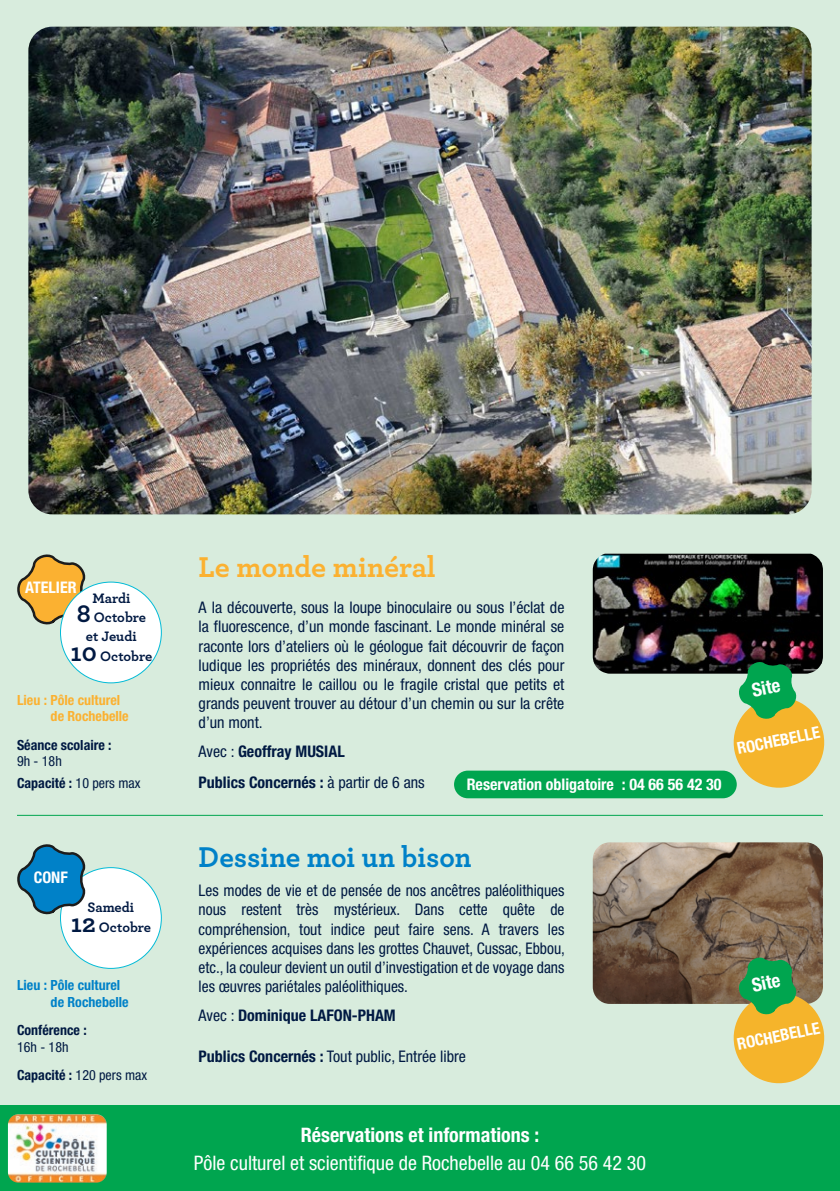
<style>
.page{position:relative;width:840px;height:1191px;background:#fff}
.page>*{position:absolute;margin:0;border:0;box-sizing:border-box;transform-origin:0 0}
.Ss-titre_BLEU_Archer_14-14{font:700 30px "Archer";color:#0081c8}
.Ss-titre_BLEU_Archer_14-14-2{font:700 30px "Archer";letter-spacing:-.005em;color:#fbb131}
.Style_de_paragraphe_2{font:condensed 20px "Helvetica Neue";color:#fff}
.Style_de_paragraphe_2-2{font:700 condensed 20px "Helvetica Neue";color:#fff}
.Style_de_paragraphe_2-3{font:700 condensed 18.8px "Helvetica Neue";color:#fff}
.Style_de_paragraphe_2-4{font:700 condensed 16.4px "Helvetica Neue";color:#fff}
.Style_de_paragraphe_2-5{font:condensed 16px/19.2px "Helvetica Neue";color:#001942;text-align:justify}
.Style_de_paragraphe_2-6{font:700 condensed 16px "Helvetica Neue";color:#001942}
.Style_de_paragraphe_2-7{font:700 condensed 16px "Helvetica Neue";color:#fff}
.Ss-titre_BLEU_Archer_14-14-3{font:700 14.4px "Archer";color:#001942}
.Style_de_paragraphe_2-8{font:700 condensed 14px "Helvetica Neue";color:#001942}
.Style_de_paragraphe_2-9{font:condensed 14px "Helvetica Neue";color:#001942}
.Style_de_paragraphe_2-10{font:700 condensed 14px/16.8px "Helvetica Neue";color:#fbb131}
.Style_de_paragraphe_2-11{font:700 condensed 14px/16.8px "Helvetica Neue";color:#0081c8}
.s1{font-size:25.8px}
.s2{font-weight:400}
.s3{font-weight:700}
</style>
<div class="page">
<div style="left:0;top:0;width:839px;height:1106px;background:#d8ecdd"></div>
<img style="left:593px;top:553px;width:227px;height:120px">
<hr style="left:592px;top:553px;width:1px;height:120px;background:#000">
<hr style="left:592px;top:673px;width:230px;height:1px;background:#000">
<hr style="left:820px;top:553px;width:2px;height:120px;background:#000">
<svg style="left:17px;top:553px;width:69px;height:72px;background:#dab260"></svg>
<div style="left:60px;top:581px;width:102px;height:102px;background:#fff;border:1px solid #03bbd7;border-radius:50%"></div>
<svg style="left:729px;top:658px;width:98px;height:133px;background:#aeb362"></svg>
<div style="left:60px;top:867px;width:102px;height:101px;background:#fff;border:1px solid #03bbd7;border-radius:50%"></div>
<svg style="left:17px;top:843px;width:69px;height:72px;background:#4798bd"></svg>
<img style="left:592px;top:842px;width:230px;height:162px">
<svg style="left:729px;top:957px;width:98px;height:130px;background:#afaf59"></svg>
<div style="left:0;top:1106px;width:839px;height:85px;background:#00a54f"></div>
<img style="left:8px;top:1114px;width:99px;height:68px">
<img style="left:28px;top:27px;width:783px;height:487px">
<hr style="left:17px;top:815px;width:805px;height:1px;background:#00a54f">
<div style="left:454px;top:770px;width:282px;height:28px;background:#00a54f;border-radius:14px"></div>
<p class="Style_de_paragraphe_2-7" style="left:25px;top:578px;width:53px">ATELIER</p>
<p class="Ss-titre_BLEU_Archer_14-14-3" style="left:92px;top:586px;width:40px">Mardi</p>
<p class="Ss-titre_BLEU_Archer_14-14-3" style="left:77px;top:606px;width:71px"><span class="s1">8</span> Octobre</p>
<p class="Ss-titre_BLEU_Archer_14-14-3" style="left:86px;top:625px;width:52px">et Jeudi</p>
<p class="Ss-titre_BLEU_Archer_14-14-3" style="left:70px;top:644px;width:83px"><span class="s1">10</span> Octobre</p>
<p class="Style_de_paragraphe_2-10" style="left:51px;top:691px;width:79px;text-indent:-34px">Lieu : Pôle culturel de Rochebelle</p>
<p class="Style_de_paragraphe_2-8" style="left:17px;top:736px;width:96px">Séance scolaire :</p>
<p class="Style_de_paragraphe_2-9" style="left:17px;top:753px;width:46px">9h - 18h</p>
<p class="Style_de_paragraphe_2-8" style="left:17px;top:774px;width:125px">Capacité : <span class="s2">10 pers max</span></p>
<p class="Style_de_paragraphe_2-7" style="left:34px;top:867px;width:36px">CONF</p>
<p class="Ss-titre_BLEU_Archer_14-14-3" style="left:87px;top:896px;width:48px">Samedi</p>
<p class="Ss-titre_BLEU_Archer_14-14-3" style="left:71px;top:916px;width:82px"><span class="s1">12</span> Octobre</p>
<p class="Style_de_paragraphe_2-11" style="left:51px;top:977px;width:79px;text-indent:-34px">Lieu : Pôle culturel de Rochebelle</p>
<p class="Style_de_paragraphe_2-8" style="left:17px;top:1022px;width:71px">Conférence :</p>
<p class="Style_de_paragraphe_2-9" style="left:17px;top:1039px;width:53px">16h - 18h</p>
<p class="Style_de_paragraphe_2-9" style="left:17px;top:1067px;width:131px"><span class="s3">Capacité :</span> 120 pers max</p>
<p class="Ss-titre_BLEU_Archer_14-14-2" style="left:198px;top:543px;width:238px">Le monde minéral</p>
<p class="Style_de_paragraphe_2-5" style="left:198px;top:598px;width:367px">A la découverte, sous la loupe binoculaire ou sous l’éclat de la fluorescence, d’un monde fascinant. Le monde minéral se raconte lors d’ateliers où le géologue fait découvrir de façon ludique les propriétés des minéraux, donnent des clés pour mieux connaitre le caillou ou le fragile cristal que petits et grands peuvent trouver au détour d’un chemin ou sur la crête d’un mont.</p>
<p class="Style_de_paragraphe_2-6" style="left:198px;top:742px;width:147px"><span class="s2">Avec :</span> Geoffray MUSIAL</p>
<p class="Style_de_paragraphe_2-6" style="left:198px;top:773px;width:227px">Publics Concernés : <span class="s2">à partir de 6 ans</span></p>
<p class="Style_de_paragraphe_2-7" style="left:466px;top:775px;width:256px">Reservation obligatoire : 04 66 56 42 30</p>
<p class="Style_de_paragraphe_2-3" style="left:749px;top:679px;width:30px;rotate:-12deg">Site</p>
<p class="Style_de_paragraphe_2-4" style="left:734px;top:739px;width:86px;rotate:-12deg">ROCHEBELLE</p>
<p class="Ss-titre_BLEU_Archer_14-14" style="left:198px;top:833px;width:274px">Dessine moi un bison</p>
<p class="Style_de_paragraphe_2-5" style="left:198px;top:880px;width:367px">Les modes de vie et de pensée de nos ancêtres paléolithiques nous restent très mystérieux. Dans cette quête de compréhension, tout indice peut faire sens. A travers les expériences acquises dans les grottes Chauvet, Cussac, Ebbou, etc., la couleur devient un outil d’investigation et de voyage dans les œuvres pariétales paléolithiques.</p>
<p class="Style_de_paragraphe_2-6" style="left:198px;top:1005px;width:198px"><span class="s2">Avec :</span> Dominique LAFON-PHAM</p>
<p class="Style_de_paragraphe_2-5" style="left:198px;top:1046px;width:269px"><span class="s3">Publics Concernés :</span> Tout public, Entrée libre</p>
<p class="Style_de_paragraphe_2-3" style="left:749px;top:974px;width:30px;rotate:-12deg">Site</p>
<p class="Style_de_paragraphe_2-4" style="left:734px;top:1035px;width:86px;rotate:-12deg">ROCHEBELLE</p>
<p class="Style_de_paragraphe_2-2" style="left:300px;top:1122px;width:240px">Réservations et informations :</p>
<p class="Style_de_paragraphe_2" style="left:194px;top:1151px;width:453px">Pôle culturel et scientifique de Rochebelle au 04 66 56 42 30</p>
</div>
